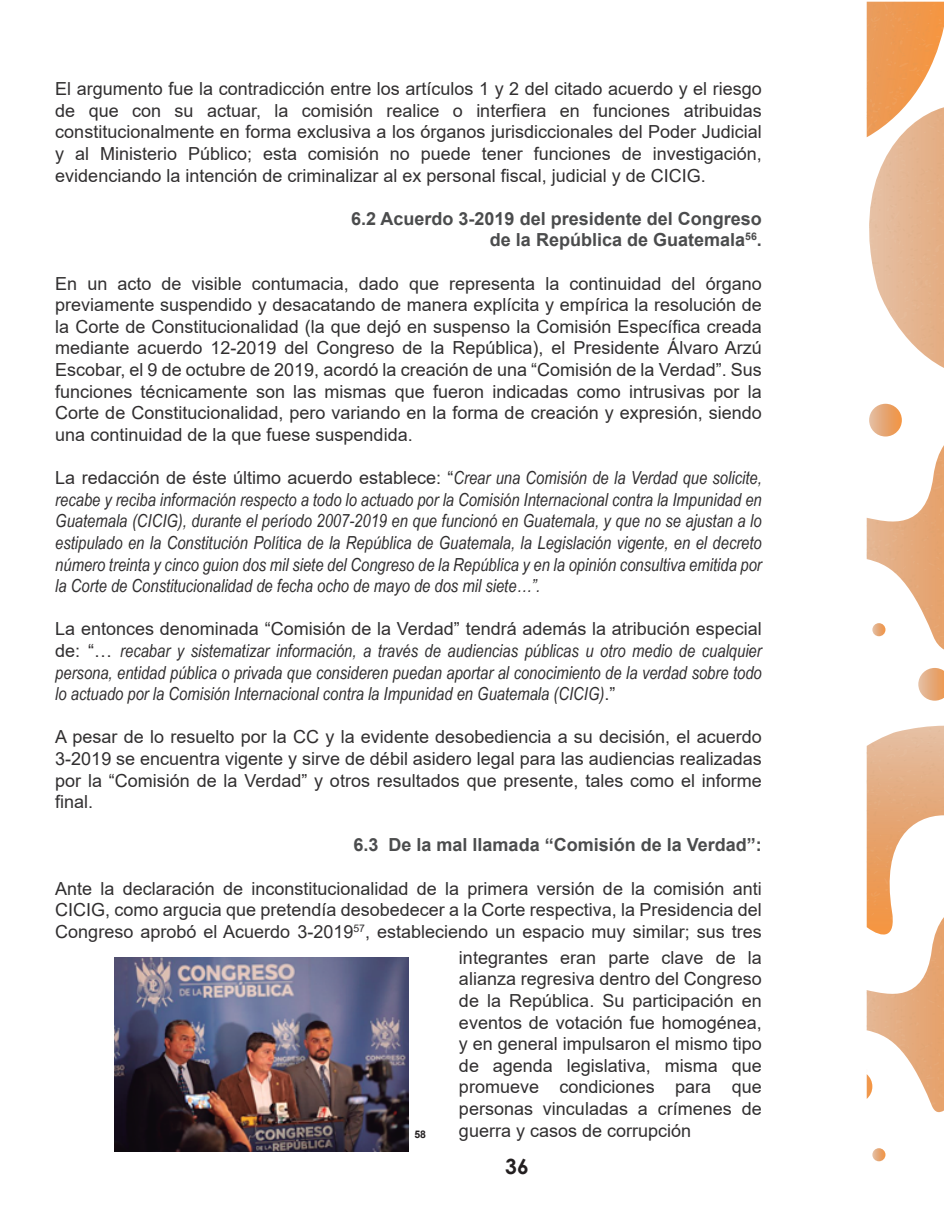
<style>
.page{position:relative;width:944px;height:1214px;background:#fff}
.page>*{position:absolute;margin:0;border:0;box-sizing:border-box;transform-origin:0 0}
.t1{font:700 21px "Century Gothic";color:#231f20}
.t2{font:18px/21.6px "Arial";color:#312f30;text-align:justify}
.t3{font:italic 18px/21.6px "Arial Narrow";color:#312f30;text-align:justify}
.t4{font:700 18px/21.6px "Arial";color:#4b4c4d;text-align:right}
.t5{font:700 10.5px "Arial";color:#231f20}
.s1{font-family:"Arial Narrow";font-style:italic}
.s2{font-family:"Arial";font-style:normal}
</style>
<div class="page">
<svg style="left:918px;top:668px;width:26px;height:32px"></svg>
<div style="left:869px;top:404px;width:32px;height:32px;background:linear-gradient(to right,#e1bda5,#ee9344);border-radius:16px"></div>
<svg style="left:866px;top:2px;width:78px;height:366px"></svg>
<svg style="left:866px;top:725px;width:78px;height:437px"></svg>
<svg style="left:866px;top:431px;width:78px;height:219px"></svg>
<img style="left:115px;top:957px;width:293px;height:194px">
<p class="t2" style="left:55px;top:78px;width:708px">El argumento fue la contradicción entre los artículos 1 y 2 del citado acuerdo y el riesgo de que con su actuar, la comisión realice o interfiera en funciones atribuidas constitucionalmente en forma exclusiva a los órganos jurisdiccionales del Poder Judicial y al Ministerio Público; esta comisión no puede tener funciones de investigación, evidenciando la intención de criminalizar al ex personal fiscal, judicial y de CICIG.</p>
<p class="t4" style="left:351px;top:208px;width:412px">6.2 Acuerdo 3-2019 del presidente del Congreso de la República de Guatemala<sup>56</sup>.</p>
<p class="t2" style="left:55px;top:272px;width:708px">En un acto de visible contumacia, dado que representa la continuidad del órgano previamente suspendido y desacatando de manera explícita y empírica la resolución de la Corte de Constitucionalidad (la que dejó en suspenso la Comisión Específica creada mediante acuerdo 12-2019 del Congreso de la República), el Presidente Álvaro Arzú Escobar, el 9 de octubre de 2019, acordó la creación de una “Comisión de la Verdad”. Sus funciones técnicamente son las mismas que fueron indicadas como intrusivas por la Corte de Constitucionalidad, pero variando en la forma de creación y expresión, siendo una continuidad de la que fuese suspendida.</p>
<p class="t2" style="left:55px;top:467px;width:708px">La redacción de éste último acuerdo establece: “<span class="s1">Crear una Comisión de la Verdad que solicite,</span></p>
<p class="t3" style="left:55px;top:488px;width:708px">recabe y reciba información respecto a todo lo actuado por la Comisión Internacional contra la Impunidad en Guatemala (CICIG), durante el período 2007-2019 en que funcionó en Guatemala, y que no se ajustan a lo estipulado en la Constitución Política de la República de Guatemala, la Legislación vigente, en el decreto número treinta y cinco guion dos mil siete del Congreso de la República y en la opinión consultiva emitida por la Corte de Constitucionalidad de fecha ocho de mayo de dos mil siete…”.</p>
<p class="t2" style="left:55px;top:618px;width:708px">La entonces denominada “Comisión de la Verdad” tendrá además la atribución especial</p>
<p class="t3" style="left:55px;top:639px;width:708px"><span class="s2">de: “…</span> recabar y sistematizar información, a través de audiencias públicas u otro medio de cualquier persona, entidad pública o privada que consideren puedan aportar al conocimiento de la verdad sobre todo lo actuado por la Comisión Internacional contra la Impunidad en Guatemala (CICIG)<span class="s2">.”</span></p>
<p class="t2" style="left:55px;top:726px;width:708px">A pesar de lo resuelto por la CC y la evidente desobediencia a su decisión, el acuerdo 3-2019 se encuentra vigente y sirve de débil asidero legal para las audiencias realizadas por la “Comisión de la Verdad” y otros resultados que presente, tales como el informe final.</p>
<p class="t4" style="left:353px;top:834px;width:410px">6.3 De la mal llamada “Comisión de la Verdad”:</p>
<p class="t2" style="left:55px;top:877px;width:708px">Ante la declaración de inconstitucionalidad de la primera versión de la comisión anti CICIG, como argucia que pretendía desobedecer a la Corte respectiva, la Presidencia del Congreso aprobó el Acuerdo 3-2019<sup>57</sup>, estableciendo un espacio muy similar; sus tres</p>
<p class="t5" style="left:414px;top:1127px;width:13px">58</p>
<p class="t2" style="left:459px;top:946px;width:304px">integrantes eran parte clave de la alianza regresiva dentro del Congreso de la República. Su participación en eventos de votación fue homogénea, y en general impulsaron el mismo tipo de agenda legislativa, misma que promueve condiciones para que personas vinculadas a crímenes de guerra y casos de corrupción</p>
<p class="t1" style="left:505px;top:1150px;width:25px">36</p>
</div>
